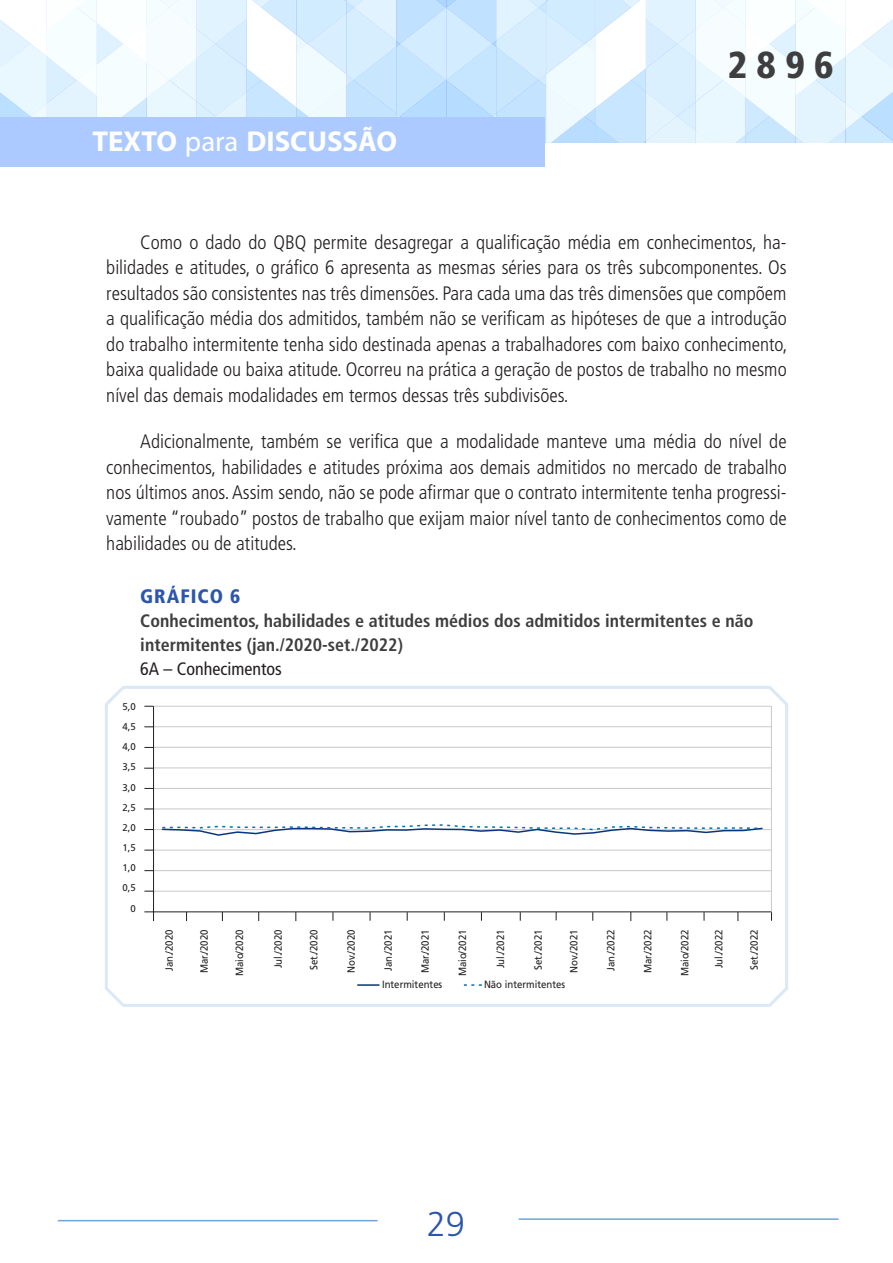
<style>
.page{position:relative;width:893px;height:1263px;background:#fff}
.page>*{position:absolute;margin:0;border:0;box-sizing:border-box;transform-origin:0 0}
.t1{font:900 condensed 37.5px "Frutiger LT Pro";color:#3e3e3f}
.t2{font:300 34.5px "Frutiger LT Pro";color:#2c55ae}
.t3{font:700 28.8px "Myriad Pro";color:#fff}
.texto_corrido{font:300 condensed 19.5px/25.5px "Frutiger LT Pro";color:#231f20;text-align:justify}
.titulo_1_número{font:900 condensed 19.5px "Frutiger LT Pro";letter-spacing:.05em;color:#2c55ae}
.titulo_2_título_do_g{font:700 condensed 18px/24px "Frutiger LT Pro";color:#3e3e3f}
.titulo_3_Em___grafic{font:condensed 18px "Frutiger LT Pro";color:#231f20}
.t4{font:10.5px "Frutiger LT Pro";color:#231f20;scale:.91 1}
.t5{font:9.75px "Frutiger LT Pro";color:#231f20}
.s1{font-weight:400}
</style>
<div class="page">
<svg style="left:0;top:0;width:893px;height:143px"></svg>
<div style="left:0;top:118px;width:545px;height:49px;background:#accaff"></div>
<hr style="left:519px;top:1218px;width:319px;height:2px;background:#6fa5d9">
<hr style="left:58px;top:1220px;width:320px;height:1px;background:#6fa5d9">
<svg style="left:105px;top:686px;width:683px;height:321px"></svg>
<svg style="left:144px;top:911px;width:10px;height:10px"></svg>
<hr style="left:153px;top:706px;width:618px;height:1px;background:#c7c8ca">
<hr style="left:771px;top:706px;width:1px;height:206px;background:#c7c8ca">
<hr style="left:154px;top:911px;width:617px;height:1px;background:#231f20">
<hr style="left:358px;top:984px;width:21px;height:2px;background:#08357c">
<svg style="left:464px;top:984px;width:21px;height:2px"></svg>
<hr style="left:153px;top:891px;width:618px;height:1px;background:#c7c8ca">
<hr style="left:153px;top:870px;width:618px;height:1px;background:#c7c8ca">
<hr style="left:153px;top:850px;width:618px;height:1px;background:#c7c8ca">
<hr style="left:153px;top:829px;width:618px;height:1px;background:#c7c8ca">
<hr style="left:153px;top:809px;width:618px;height:1px;background:#c7c8ca">
<hr style="left:153px;top:788px;width:618px;height:1px;background:#c7c8ca">
<hr style="left:153px;top:768px;width:618px;height:1px;background:#c7c8ca">
<hr style="left:153px;top:747px;width:618px;height:1px;background:#c7c8ca">
<hr style="left:153px;top:726px;width:618px;height:1px;background:#c7c8ca">
<svg style="left:161px;top:823px;width:603px;height:13px"></svg>
<hr style="left:153px;top:706px;width:1px;height:206px;background:#231f20">
<h3 class="t3" style="left:92px;top:122px;width:306px">TEXTO <span class="s1">para</span> DISCUSSÃO</h3>
<h1 class="t1" style="left:728px;top:42px;width:108px">2896</h1>
<p class="texto_corrido" style="left:106px;top:229px;width:683px;text-indent:34px">Como o dado do QBQ permite desagregar a qualificação média em conhecimentos, ha&shy;bilidades e atitudes, o gráfico 6 apresenta as mesmas séries para os três subcomponentes. Os resultados são consistentes nas três dimensões. Para cada uma das três dimensões que compõem a qualificação média dos admitidos, também não se verificam as hipóteses de que a introdução do trabalho intermitente tenha sido destinada apenas a trabalhadores com baixo conhecimento, baixa qualidade ou baixa atitude. Ocorreu na prática a geração de postos de trabalho no mesmo nível das demais modalidades em termos dessas três subdivisões.</p>
<p class="texto_corrido" style="left:106px;top:429px;width:682px;text-indent:34px">Adicionalmente, também se verifica que a modalidade manteve uma média do nível de conhecimentos, habilidades e atitudes próxima aos demais admitidos no mercado de trabalho nos últimos anos. Assim sendo, não se pode afirmar que o contrato intermitente tenha progressi&shy;vamente “roubado” postos de trabalho que exijam maior nível tanto de conhecimentos como de habilidades ou de atitudes.</p>
<p class="titulo_1_número" style="left:140px;top:584px;width:101px">GRÁFICO 6</p>
<p class="titulo_2_título_do_g" style="left:140px;top:608px;width:614px">Conhecimentos, habilidades e atitudes médios dos admitidos intermitentes e não intermitentes (jan./2020-set./2022)</p>
<p class="titulo_3_Em___grafic" style="left:140px;top:658px;width:143px">6A – Conhecimentos</p>
<p class="t5" style="left:123px;top:701px;width:15px">5,0</p>
<p class="t5" style="left:122px;top:721px;width:15px">4,5</p>
<p class="t5" style="left:123px;top:741px;width:15px">4,0</p>
<p class="t5" style="left:122px;top:761px;width:15px">3,5</p>
<p class="t5" style="left:123px;top:781px;width:15px">3,0</p>
<p class="t5" style="left:122px;top:802px;width:15px">2,5</p>
<p class="t5" style="left:123px;top:822px;width:15px">2,0</p>
<p class="t5" style="left:122px;top:842px;width:15px">1,5</p>
<p class="t5" style="left:123px;top:862px;width:15px">1,0</p>
<p class="t5" style="left:122px;top:882px;width:15px">0,5</p>
<p class="t5" style="left:131px;top:902px;width:7px">0</p>
<p class="t4" style="left:163px;top:971px;width:47px;rotate:-90deg">Jan./2020</p>
<p class="t4" style="left:198px;top:973px;width:50px;rotate:-90deg">Mar./2020</p>
<p class="t4" style="left:233px;top:976px;width:53px;rotate:-90deg">Maio/2020</p>
<p class="t4" style="left:272px;top:968px;width:44px;rotate:-90deg">Jul./2020</p>
<p class="t4" style="left:308px;top:970px;width:46px;rotate:-90deg">Set./2020</p>
<p class="t4" style="left:345px;top:973px;width:49px;rotate:-90deg">Nov./2020</p>
<p class="t4" style="left:382px;top:971px;width:47px;rotate:-90deg">Jan./2021</p>
<p class="t4" style="left:419px;top:973px;width:50px;rotate:-90deg">Mar./2021</p>
<p class="t4" style="left:456px;top:976px;width:53px;rotate:-90deg">Maio/2021</p>
<p class="t4" style="left:494px;top:968px;width:44px;rotate:-90deg">Jul./2021</p>
<p class="t4" style="left:532px;top:970px;width:46px;rotate:-90deg">Set./2021</p>
<p class="t4" style="left:567px;top:973px;width:49px;rotate:-90deg">Nov./2021</p>
<p class="t4" style="left:605px;top:971px;width:47px;rotate:-90deg">Jan./2022</p>
<p class="t4" style="left:642px;top:973px;width:50px;rotate:-90deg">Mar./2022</p>
<p class="t4" style="left:679px;top:976px;width:53px;rotate:-90deg">Maio/2022</p>
<p class="t4" style="left:713px;top:968px;width:44px;rotate:-90deg">Jul./2022</p>
<p class="t4" style="left:748px;top:970px;width:46px;rotate:-90deg">Set./2022</p>
<p class="t4" style="left:382px;top:978px;width:68px">Intermitentes</p>
<p class="t4" style="left:484px;top:978px;width:91px">Não intermitentes</p>
<h2 class="t2" style="left:427px;top:1204px;width:40px">29</h2>
</div>
